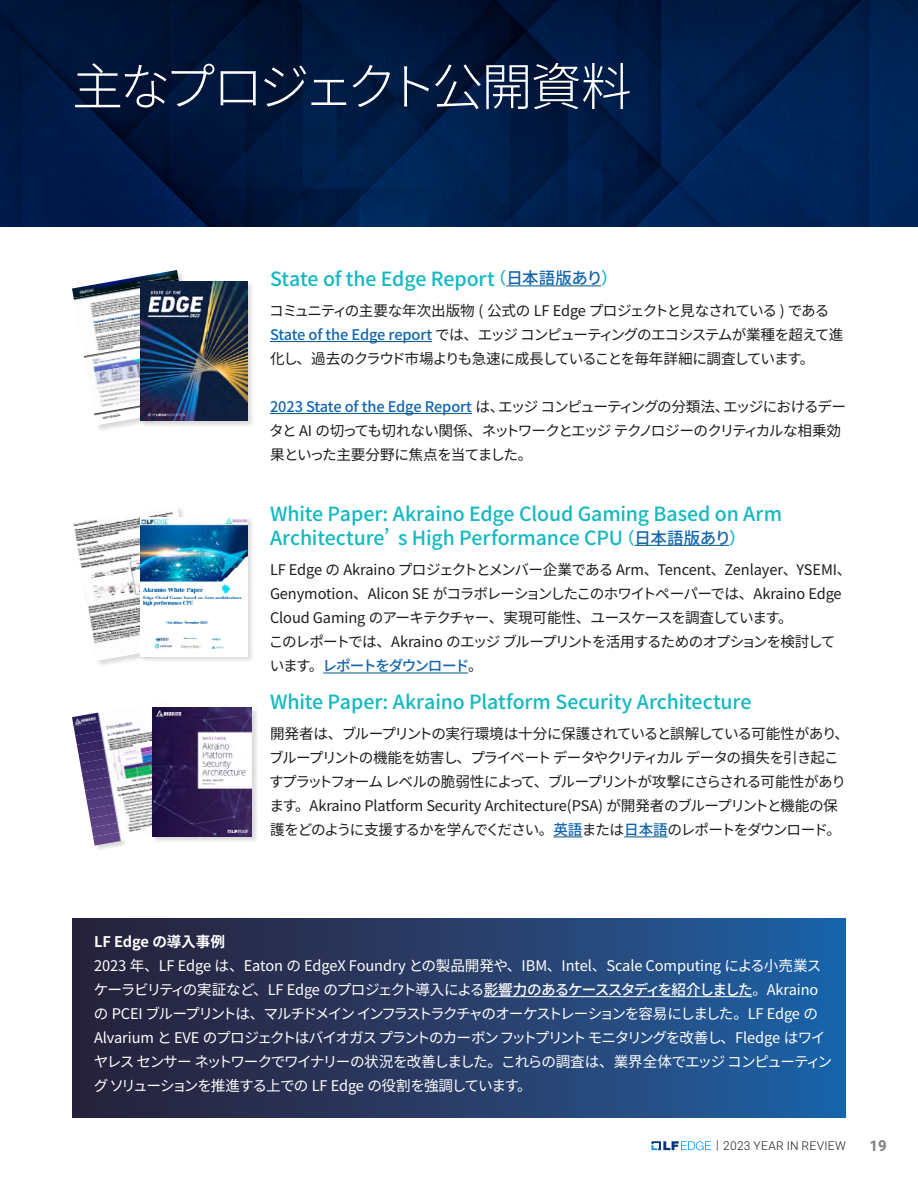
<style>
.page{position:relative;width:918px;height:1188px;background:#fff}
.page>*{position:absolute;margin:0;border:0;box-sizing:border-box;transform-origin:0 0}
.t1{font:300 51px "Noto Sans CJ Kjp";letter-spacing:-.095em;color:#fff}
.t2{font:500 19.5px/24px "Noto Sans CJ Kjp";letter-spacing:-.005em;color:#13b8c0}
.t3{font:700 15px "Heebo";color:#818383}
.t4{font:14.7px/24px "Noto Sans CJ Kjp";letter-spacing:-.055em;color:#1d1d1d}
.t5{font:14.7px/24px "Noto Sans CJ Kjp";letter-spacing:-.06em;color:#fff}
.t6{font:14.7px/24px "Noto Sans CJ Kjp";letter-spacing:-.035em;color:#1d1d1d}
.t7{font:14.7px/24px "Noto Sans CJ Kjp";letter-spacing:-.075em;color:#1d1d1d}
.t8{font:700 14.7px "Noto Sans CJ Kjp";letter-spacing:-.005em;color:#fff}
.t9{font:300 12px "Heebo";letter-spacing:.025em;color:#1d1d1d}
.s1{font-size:16.5px}
.s2{font-size:16.5px;color:#1265ae}
.s3{font-weight:500;color:#1265ae}
.s4{font-weight:500}
</style>
<div class="page">
<img style="left:0;top:0;width:918px;height:227px">
<hr style="left:635px;top:545px;width:94px;height:1px;background:#005884">
<hr style="left:323px;top:673px;width:145px;height:1px;background:#005884">
<hr style="left:506px;top:286px;width:95px;height:1px;background:#005884">
<hr style="left:270px;top:341px;width:162px;height:1px;background:#005884">
<hr style="left:270px;top:413px;width:202px;height:1px;background:#005884">
<div style="left:71px;top:505px;width:138px;height:163px;background:#000;opacity:.15"></div>
<svg style="left:72px;top:505px;width:129px;height:156px"></svg>
<img style="left:72px;top:505px;width:107px;height:32px">
<img style="left:74px;top:519px;width:66px;height:31px">
<img style="left:77px;top:532px;width:63px;height:31px">
<img style="left:79px;top:545px;width:61px;height:32px">
<img style="left:81px;top:558px;width:59px;height:32px">
<img style="left:84px;top:571px;width:56px;height:32px">
<img style="left:86px;top:584px;width:54px;height:32px">
<img style="left:88px;top:597px;width:52px;height:32px">
<img style="left:91px;top:611px;width:49px;height:31px">
<img style="left:93px;top:624px;width:47px;height:31px">
<img style="left:95px;top:637px;width:45px;height:24px">
<img style="left:97px;top:650px;width:43px;height:11px">
<div style="left:140px;top:516px;width:115px;height:147px;background:#000;opacity:.15"></div>
<img style="left:141px;top:517px;width:106px;height:139px">
<div style="left:71px;top:269px;width:138px;height:164px;background:#000;opacity:.15"></div>
<svg style="left:72px;top:270px;width:129px;height:155px"></svg>
<img style="left:72px;top:270px;width:107px;height:28px">
<img style="left:74px;top:279px;width:106px;height:28px">
<img style="left:75px;top:289px;width:65px;height:28px">
<img style="left:77px;top:298px;width:63px;height:28px">
<img style="left:79px;top:308px;width:61px;height:28px">
<img style="left:80px;top:317px;width:60px;height:28px">
<img style="left:82px;top:327px;width:58px;height:28px">
<img style="left:84px;top:336px;width:56px;height:28px">
<img style="left:85px;top:345px;width:55px;height:28px">
<img style="left:87px;top:355px;width:53px;height:28px">
<img style="left:89px;top:364px;width:51px;height:28px">
<img style="left:90px;top:374px;width:50px;height:28px">
<img style="left:92px;top:383px;width:48px;height:28px">
<img style="left:94px;top:393px;width:46px;height:28px">
<img style="left:95px;top:402px;width:45px;height:19px">
<div style="left:140px;top:281px;width:115px;height:147px;background:#000;opacity:.15"></div>
<img style="left:141px;top:282px;width:106px;height:139px">
<svg style="left:553px;top:837px;width:29px;height:1px"></svg>
<hr style="left:624px;top:837px;width:44px;height:1px;background:#005884">
<img style="left:72px;top:707px;width:100px;height:19px">
<img style="left:74px;top:709px;width:78px;height:25px">
<img style="left:75px;top:718px;width:77px;height:27px">
<img style="left:77px;top:727px;width:75px;height:24px">
<img style="left:78px;top:737px;width:74px;height:25px">
<img style="left:80px;top:746px;width:72px;height:26px">
<img style="left:82px;top:755px;width:70px;height:24px">
<img style="left:83px;top:764px;width:69px;height:27px">
<img style="left:85px;top:773px;width:67px;height:27px">
<img style="left:87px;top:783px;width:65px;height:25px">
<img style="left:88px;top:792px;width:64px;height:26px">
<img style="left:90px;top:801px;width:62px;height:24px">
<img style="left:91px;top:810px;width:61px;height:26px">
<img style="left:93px;top:819px;width:59px;height:27px">
<img style="left:95px;top:829px;width:57px;height:17px">
<div style="left:152px;top:708px;width:107px;height:135px;background:#000;opacity:.15"></div>
<img style="left:152px;top:708px;width:100px;height:129px">
<div style="left:72px;top:919px;width:774px;height:199px;background:linear-gradient(to right,#2c1e34,#2161a5)"></div>
<hr style="left:484px;top:996px;width:268px;height:1px;background:#fff">
<svg style="left:652px;top:1141px;width:59px;height:9px"></svg>
<h1 class="t1" style="left:72px;top:58px;width:561px">主なプロジェクト公開資料</h1>
<h2 class="t2" style="left:270px;top:267px;width:349px">State of the Edge Report<span class="s1">（</span><span class="s2">日本語版あり</span><span class="s1">）</span></h2>
<p class="t4" style="left:269px;top:299px;width:576px">コミュニティの主要な年次出版物 ( 公式の LF Edge プロジェクトと見なされている ) である<br><span class="s3">State of the Edge report</span> では、エッジ コンピューティングのエコシステムが業種を超えて進化し、過去のクラウド市場よりも急速に成長していることを毎年詳細に調査しています。</p>
<p class="t7" style="left:269px;top:395px;width:578px"><span class="s3">2023 State of the Edge Report</span> は、エッジ コンピューティングの分類法、エッジにおけるデータと AI の切っても切れない関係、ネットワークとエッジ テクノロジーのクリティカルな相乗効果といった主要分野に焦点を当てました。</p>
<h2 class="t2" style="left:270px;top:502px;width:514px">White Paper: Akraino Edge Cloud Gaming Based on Arm<br>Architecture’ s High Performance CPU<span class="s1">（</span><span class="s2">日本語版あり</span><span class="s1">）</span></h2>
<p class="t6" style="left:269px;top:558px;width:584px">LF Edge の Akraino プロジェクトとメンバー企業である Arm、Tencent、Zenlayer、YSEMI、Genymotion、Alicon SE がコラボレーションしたこのホワイトペーパーでは、Akraino Edge Cloud Gaming のアーキテクチャー、実現可能性、ユースケースを調査しています。<br>このレポートでは、Akraino のエッジ ブループリントを活用するためのオプションを検討しています。<span class="s3">レポートをダウンロード</span>。</p>
<h2 class="t2" style="left:270px;top:690px;width:483px">White Paper: Akraino Platform Security Architecture</h2>
<p class="t4" style="left:269px;top:722px;width:581px">開発者は、ブループリントの実行環境は十分に保護されていると誤解している可能性があり、ブループリントの機能を妨害し、プライベート データやクリティカル データの損失を引き起こすプラットフォーム レベルの脆弱性によって、ブループリントが攻撃にさらされる可能性があります。Akraino Platform Security Architecture(PSA) が開発者のブループリントと機能の保護をどのように支援するかを学んでください。<span class="s3">英語</span>または<span class="s3">日本語</span>のレポートをダウンロード。</p>
<p class="t8" style="left:94px;top:934px;width:132px">LF Edge の導入事例</p>
<p class="t5" style="left:94px;top:954px;width:740px">2023 年、LF Edge は、Eaton の EdgeX Foundry との製品開発や、IBM、Intel、Scale Computing による小売業スケーラビリティの実証など、LF Edge のプロジェクト導入による<span class="s4">影響力のあるケーススタディを紹介しました</span>。Akrainoの PCEI ブループリントは、マルチドメイン インフラストラクチャのオーケストレーションを容易にしました。LF Edge のAlvarium と EVE のプロジェクトはバイオガス プラントのカーボン フットプリント モニタリングを改善し、Fledge はワイヤレス センサー ネットワークでワイナリーの状況を改善しました。これらの調査は、業界全体でエッジ コンピューティング ソリューションを推進する上での LF Edge の役割を強調しています。</p>
<p class="t9" style="left:716px;top:1138px;width:131px">| 2023 YEAR IN REVIEW</p>
<p class="t3" style="left:869px;top:1135px;width:19px">19</p>
</div>
